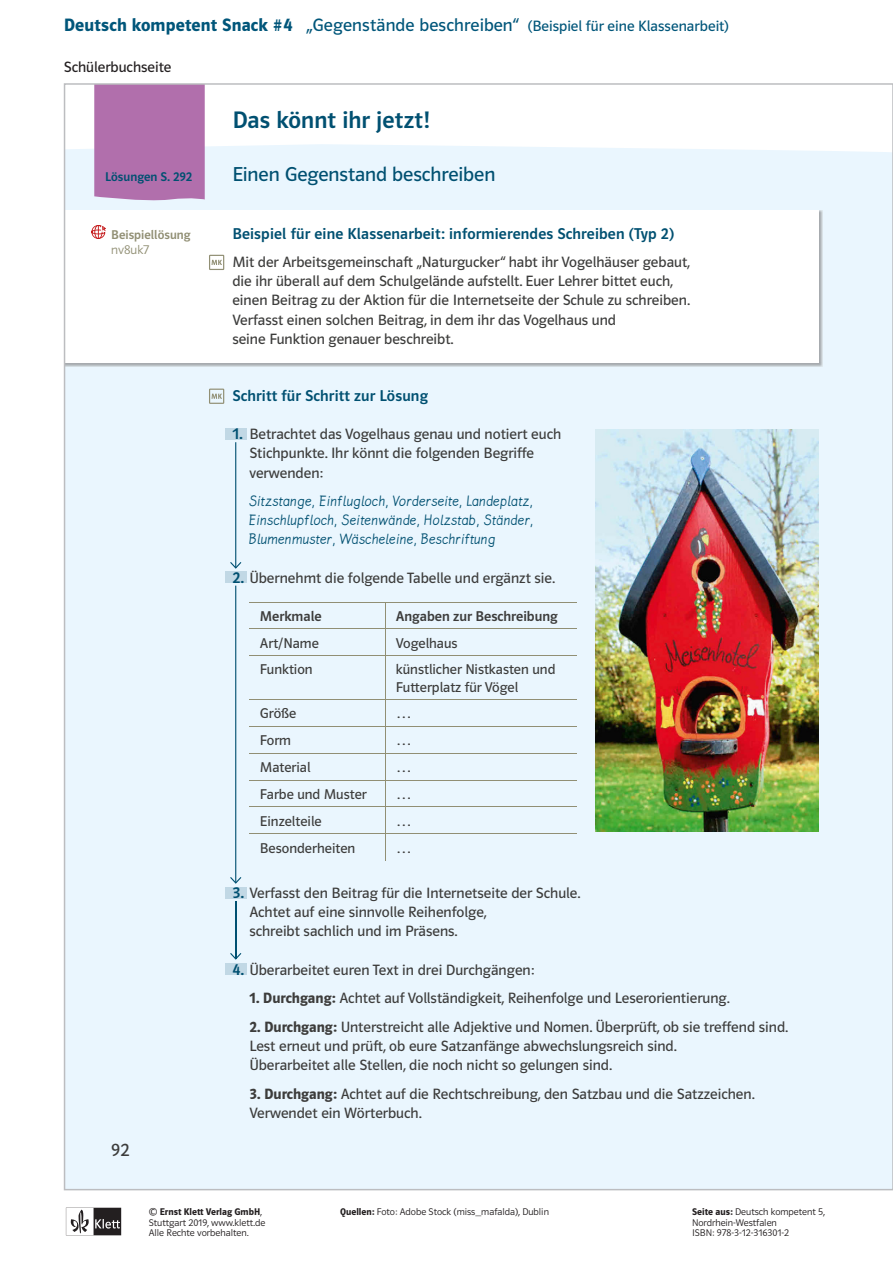
<style>
.page{position:relative;width:893px;height:1263px;background:#fff}
.page>*{position:absolute;margin:0;border:0;box-sizing:border-box;transform-origin:0 0}
.t1{font:500 24px "Polo CEF";letter-spacing:.005em;color:#005071}
.t2{font:20.25px "Polo CEF Regular 23";letter-spacing:-.005em;color:#005071}
.t3{font:18px "Polo CEF Regular 23";color:#3c3c3b}
.t4{font:15.75px/19px "Lemme 2017";letter-spacing:.02em;color:#005071;text-align:justify}
.t5{font:15.75px "Polo CEF Medium 17";letter-spacing:.01em;color:#005071}
.t6{font:15px/19px "Polo CEF Regular 23";color:#3c3c3b}
.t7{font:15px "Polo CEF";color:#00567a}
.t8{font:15px "Polo CEF";color:#231f20}
.t9{font:14.25px/17.1px "Polo CEF Regular 23";color:#3c3c3b}
.t10{font:14.25px "Polo CEF Medium 17";color:#3c3c3b}
.t11{font:12.75px "Polo CEF Medium 17";color:#918f74}
.t12{font:12.75px "Polo CEF Medium 17";color:#005071}
.t13{font:12.75px "Polo CEF Light 5";color:#918f74}
.t14{font:300 9.75px/10.5px "Polo CEF";color:#231f20}
.s1{font-weight:600;font-size:18px}
.s2{font-size:18px}
.s3{font-family:"Polo CEF Medium 17";font-size:15.75px;color:#005071}
.s4{font-family:"Polo CEF Demibold 14"}
.s5{font-weight:600}
</style>
<div class="page">
<svg style="left:66px;top:1208px;width:55px;height:27px"></svg>
<div style="left:65px;top:116px;width:828px;height:1073px;background:#eaf6fe"></div>
<svg style="left:67px;top:116px;width:823px;height:36px;background:#fcfdfe"></svg>
<div style="left:94px;top:86px;width:111px;height:115px;background:#b16fac"></div>
<img style="left:67px;top:210px;width:756px;height:157px">
<div style="left:65px;top:210px;width:754px;height:153px;background:#fff"></div>
<svg style="left:209px;top:255px;width:15px;height:15px"></svg>
<svg style="left:91px;top:225px;width:15px;height:14px"></svg>
<hr style="left:249px;top:602px;width:136px;height:1px;background:#918f74">
<hr style="left:385px;top:602px;width:191px;height:1px;background:#918f74">
<hr style="left:249px;top:629px;width:136px;height:1px;background:#918f74">
<hr style="left:385px;top:629px;width:191px;height:1px;background:#918f74">
<svg style="left:385px;top:603px;width:1px;height:52px"></svg>
<hr style="left:249px;top:655px;width:136px;height:1px;background:#918f74">
<hr style="left:385px;top:655px;width:191px;height:1px;background:#918f74">
<hr style="left:385px;top:656px;width:1px;height:43px;background:#918f74">
<hr style="left:249px;top:699px;width:136px;height:1px;background:#918f74">
<hr style="left:385px;top:699px;width:191px;height:1px;background:#918f74">
<hr style="left:249px;top:726px;width:136px;height:1px;background:#918f74">
<hr style="left:385px;top:726px;width:191px;height:1px;background:#918f74">
<hr style="left:249px;top:753px;width:136px;height:1px;background:#918f74">
<hr style="left:385px;top:753px;width:191px;height:1px;background:#918f74">
<hr style="left:249px;top:780px;width:136px;height:1px;background:#918f74">
<hr style="left:385px;top:780px;width:191px;height:1px;background:#918f74">
<hr style="left:249px;top:807px;width:136px;height:1px;background:#918f74">
<hr style="left:385px;top:807px;width:191px;height:1px;background:#918f74">
<hr style="left:249px;top:833px;width:136px;height:1px;background:#918f74">
<hr style="left:385px;top:833px;width:191px;height:1px;background:#918f74">
<svg style="left:385px;top:700px;width:1px;height:160px"></svg>
<svg style="left:209px;top:389px;width:15px;height:15px"></svg>
<div style="left:225px;top:428px;width:22px;height:12px;background:#c1d8e5"></div>
<hr style="left:235px;top:442px;width:1px;height:126px;background:#005071">
<svg style="left:230px;top:562px;width:11px;height:7px"></svg>
<div style="left:225px;top:571px;width:22px;height:12px;background:#c1d8e5"></div>
<hr style="left:235px;top:586px;width:1px;height:297px;background:#005071">
<svg style="left:230px;top:877px;width:11px;height:7px"></svg>
<div style="left:225px;top:887px;width:22px;height:12px;background:#c1d8e5"></div>
<hr style="left:235px;top:901px;width:1px;height:58px;background:#005071">
<svg style="left:230px;top:953px;width:11px;height:7px"></svg>
<div style="left:225px;top:963px;width:22px;height:12px;background:#c1d8e5"></div>
<img style="left:596px;top:430px;width:223px;height:401px">
<p class="t7" style="left:64px;top:17px;width:667px"><span class="s1">Deutsch kompetent Snack #4</span> <span class="s2">„Gegenstände beschreiben“</span> (Beispiel für eine Klassenarbeit)</p>
<p class="t8" style="left:64px;top:58px;width:109px">Schülerbuchseite</p>
<p class="t12" style="left:105px;top:169px;width:89px">Lösungen S. 292</p>
<p class="t11" style="left:111px;top:227px;width:81px">Beispiellösung</p>
<p class="t13" style="left:111px;top:243px;width:39px">nv8uk7</p>
<p class="t3" style="left:111px;top:1139px;width:20px">92</p>
<h1 class="t1" style="left:232px;top:106px;width:199px">Das könnt ihr jetzt!</h1>
<h2 class="t2" style="left:232px;top:162px;width:265px">Einen Gegenstand beschreiben</h2>
<p class="t5" style="left:232px;top:224px;width:443px">Beispiel für eine Klassenarbeit: informierendes Schreiben (Typ 2)</p>
<p class="t6" style="left:232px;top:253px;width:459px">Mit der Arbeitsgemeinschaft „Naturgucker“ habt ihr Vogelhäuser gebaut, die ihr überall auf dem Schulgelände aufstellt. Euer Lehrer bittet euch, einen Beitrag zu der Aktion für die Internetseite der Schule zu schreiben.<br>Verfasst einen solchen Beitrag, in dem ihr das Vogelhaus und<br>seine Funktion genauer beschreibt.</p>
<p class="t5" style="left:232px;top:386px;width:197px">Schritt für Schritt zur Lösung</p>
<p class="t6" style="left:249px;top:425px;width:313px;text-indent:-17px"><span class="s3">1.</span> Betrachtet das Vogelhaus genau und notiert euch<br>Stichpunkte. Ihr könnt die folgenden Begriffe verwenden:</p>
<p class="t4" style="left:249px;top:492px;width:286px">Sitzstange, Einflugloch, Vorderseite, Landeplatz, Einschlupfloch, Seitenwände, Holzstab, Ständer, Blumenmuster, Wäscheleine, Beschriftung</p>
<p class="t6" style="left:232px;top:568px;width:324px"><span class="s3">2.</span> Übernehmt die folgende Tabelle und ergänzt sie.</p>
<p class="t10" style="left:260px;top:607px;width:63px">Merkmale</p>
<p class="t10" style="left:396px;top:607px;width:163px">Angaben zur Beschreibung</p>
<p class="t9" style="left:260px;top:635px;width:60px">Art/Name</p>
<p class="t9" style="left:396px;top:635px;width:63px">Vogelhaus</p>
<p class="t9" style="left:260px;top:661px;width:54px">Funktion</p>
<p class="t9" style="left:396px;top:661px;width:161px">künstlicher Nistkasten und<br>Futterplatz für Vögel</p>
<p class="t9" style="left:260px;top:705px;width:38px">Größe</p>
<p class="t9" style="left:396px;top:705px;width:17px">…</p>
<p class="t9" style="left:260px;top:732px;width:33px">Form</p>
<p class="t9" style="left:396px;top:732px;width:17px">…</p>
<p class="t9" style="left:260px;top:759px;width:52px">Material</p>
<p class="t9" style="left:396px;top:759px;width:17px">…</p>
<p class="t9" style="left:260px;top:786px;width:108px">Farbe und Muster</p>
<p class="t9" style="left:396px;top:786px;width:17px">…</p>
<p class="t9" style="left:260px;top:813px;width:63px">Einzelteile</p>
<p class="t9" style="left:396px;top:813px;width:17px">…</p>
<p class="t9" style="left:260px;top:839px;width:97px">Besonderheiten</p>
<p class="t9" style="left:396px;top:839px;width:17px">…</p>
<p class="t6" style="left:249px;top:884px;width:333px;text-indent:-17px"><span class="s3">3.</span> Verfasst den Beitrag für die Internetseite der Schule.<br>Achtet auf eine sinnvolle Reihenfolge,<br>schreibt sachlich und im Präsens.</p>
<p class="t6" style="left:232px;top:960px;width:304px"><span class="s3">4.</span> Überarbeitet euren Text in drei Durchgängen:</p>
<p class="t6" style="left:249px;top:989px;width:482px"><span class="s4">1. Durchgang:</span> Achtet auf Vollständigkeit, Reihenfolge und Leserorientierung.</p>
<p class="t6" style="left:249px;top:1018px;width:540px"><span class="s4">2. Durchgang:</span> Unterstreicht alle Adjektive und Nomen. Überprüft, ob sie treffend sind.<br>Lest erneut und prüft, ob eure Satzanfänge abwechslungsreich sind.<br>Überarbeitet alle Stellen, die noch nicht so gelungen sind.</p>
<p class="t6" style="left:249px;top:1084px;width:507px"><span class="s4">3. Durchgang:</span> Achtet auf die Rechtschreibung, den Satzbau und die Satzzeichen.<br>Verwendet ein Wörterbuch.</p>
<p class="t14" style="left:340px;top:1206px;width:210px"><span class="s5">Quellen:</span> Foto: Adobe Stock (miss_mafalda), Dublin</p>
<p class="t14" style="left:149px;top:1206px;width:118px">© <span class="s5">Ernst Klett Verlag GmbH</span>,<br>Stuttgart 2019, www.klett.de<br>Alle Rechte vorbehalten.</p>
<p class="t14" style="left:692px;top:1206px;width:135px"><span class="s5">Seite aus:</span> Deutsch kompetent 5,<br>Nordrhein-Westfalen<br>ISBN: 978-3-12-316301-2</p>
</div>
